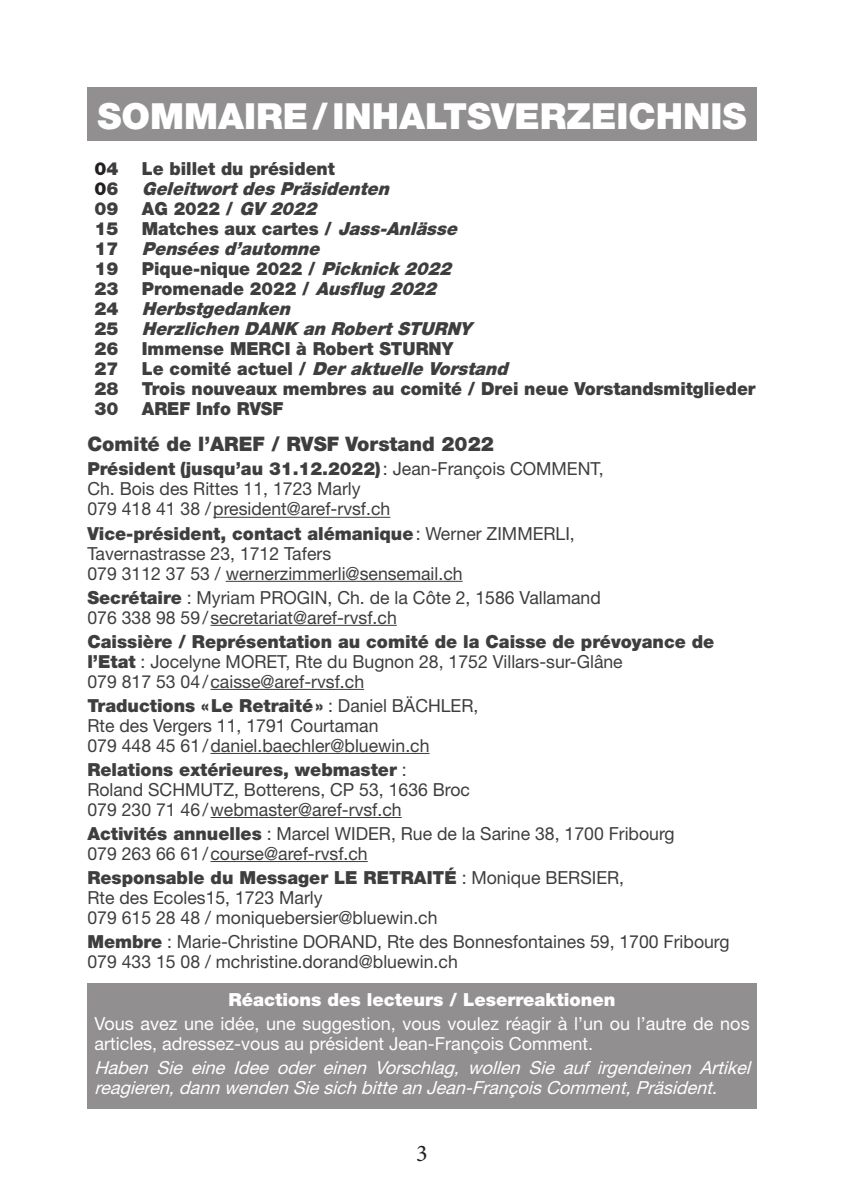
<style>
.page{position:relative;width:844px;height:1196px;background:#fff}
.page>*{position:absolute;margin:0;border:0;box-sizing:border-box;transform-origin:0 0}
.t1{font:900 36px "Helvetica Neue LT Std";color:#fff}
.t2{font:24px "Minion Pro";color:#231f20}
.t3{font:900 20px "Helvetica Neue LT Std";color:#3e3e3f}
.t4{font:18px/20px "Helvetica Neue LT Std";color:#3e3e3f}
.t5{font:italic 900 18px/20px "Helvetica Neue LT Std";color:#3e3e3f}
.t6{font:900 18px/20px "Helvetica Neue LT Std";color:#3e3e3f}
.t7{font:italic 18px/20px "Helvetica Neue LT Std";color:#fff}
.t8{font:18px/20px "Helvetica Neue LT Std";color:#fff}
.t9{font:900 18px "Helvetica Neue LT Std";color:#fff}
.s1{font-style:normal}
.s2{font-style:italic}
.s3{color:#231f20}
.s4{font-weight:900}
</style>
<div class="page">
<div style="left:87px;top:982px;width:669px;height:126px;background:#918f8f"></div>
<div style="left:87px;top:87px;width:669px;height:54px;background:#918f8f"></div>
<hr style="left:213px;top:516px;width:177px;height:1px;background:#3e3e3f">
<hr style="left:226px;top:580px;width:237px;height:1px;background:#3e3e3f">
<hr style="left:210px;top:624px;width:187px;height:1px;background:#3e3e3f">
<hr style="left:210px;top:688px;width:154px;height:1px;background:#3e3e3f">
<hr style="left:210px;top:752px;width:219px;height:1px;background:#3e3e3f">
<hr style="left:210px;top:816px;width:192px;height:1px;background:#3e3e3f">
<hr style="left:210px;top:860px;width:158px;height:1px;background:#3e3e3f">
<h1 class="t1" style="left:97px;top:94px;width:651px">SOMMAIRE/ INHALTSVERZEICHNIS</h1>
<p class="t6" style="left:142px;top:158px;width:195px">Le billet du président</p>
<p class="t5" style="left:142px;top:178px;width:336px">GeleitwortdesPräsidenten<br><span class="s1">A G 2 0 2 2 /</span> GV 2022<br><span class="s1">Matches aux cartes /</span> Jass-Anlässe<br>Penséesd’automne<br><span class="s1">Pique-nique 2022 /</span> Picknick2022<br><span class="s1">Promenade 2022 /</span> Ausflug 2022<br>Herbstgedanken<br>Herzlichen DANK an RobertSTURNY</p>
<p class="t6" style="left:142px;top:338px;width:615px">Immense MERCI à Robert STURNY<br>L e c o m i t é a c t u e l / <span class="s2">Deraktuelle Vorstand<br></span>Trois nouveaux membres au comité / Drei neue Vorstandsmitglieder AREF Info RVSF</p>
<p class="t6" style="left:94px;top:158px;width:26px;text-align:justify"><span class="s3">0</span>4<br><span class="s3">0</span>6<br>09<br>15<br>17<br>19<br>23<br>24<br>25<br>26<br>27<br>28<br>30</p>
<p class="t3" style="left:87px;top:432px;width:408px">Comité de l’AREF / RVSF Vorstand 2022</p>
<p class="t4" style="left:87px;top:459px;width:518px"><span class="s4">Président (jusqu’au 31.12.2022)</span>: Jean-François COMMENT,<br>Ch. Bois des Rittes 11, 1723 Marly<br>079 418 41 38 /president@aref-rvsf.ch</p>
<p class="t4" style="left:87px;top:522px;width:489px"><span class="s4">Vice-président, contact alémanique</span>: Werner ZIMMERLI,<br>Tavernastrasse 23, 1712 Tafers<br>079 3112 37 53 / wernerzimmerli@sensemail.ch</p>
<p class="t4" style="left:87px;top:586px;width:515px"><span class="s4">Secrétaire</span> : Myriam PROGIN, Ch. de la Côte 2, 1586 Vallamand<br>076 338 98 59/secretariat@aref-rvsf.ch</p>
<p class="t4" style="left:87px;top:630px;width:628px"><span class="s4">Caissière / Représentation au comité de la Caisse de prévoyance de l’Etat</span> : Jocelyne MORET, Rte du Bugnon 28, 1752 Villars-sur-Glâne<br>079 817 53 04/caisse@aref-rvsf.ch</p>
<p class="t4" style="left:87px;top:694px;width:392px"><span class="s4">Traductions «Le Retraité»</span> : Daniel BÄCHLER,<br>Rte des Vergers 11, 1791 Courtaman<br>079 448 45 61/daniel.baechler@bluewin.ch</p>
<p class="t4" style="left:87px;top:758px;width:384px"><span class="s4">Relations extérieures, webmaster</span> :<br>Roland SCHMUTZ, Botterens, CP 53, 1636 Broc<br>079 230 71 46/webmaster@aref-rvsf.ch</p>
<p class="t4" style="left:87px;top:822px;width:588px"><span class="s4">Activités annuelles</span> : Marcel WIDER, Rue de la Sarine 38, 1700 Fribourg<br>079 263 66 61/course@aref-rvsf.ch</p>
<p class="t4" style="left:87px;top:866px;width:538px"><span class="s4">Responsable du Messager LE RETRAITÉ</span> : Monique BERSIER,<br>Rte des Ecoles15, 1723 Marly<br>079 615 28 48 / moniquebersier@bluewin.ch</p>
<p class="t4" style="left:87px;top:930px;width:643px"><span class="s4">Membre</span> : Marie-Christine DORAND, Rte des Bonnesfontaines 59, 1700 Fribourg<br>079 433 15 08 / mchristine.dorand@bluewin.ch</p>
<p class="t9" style="left:228px;top:988px;width:389px">Réactions des lecteurs / Leserreaktionen</p>
<p class="t8" style="left:94px;top:1013px;width:657px">Vous avez une idée, une suggestion, vous voulez réagir à l’un ou l’autre de nos articles, adressez-vous au président Jean-François Comment.</p>
<p class="t7" style="left:94px;top:1057px;width:662px">Haben Sie eine Idee oder einen Vorschlag, wollen Sie auf irgendeinen Artikel reagieren,dannwendenSiesichbitteanJean-FrançoisComment,Präsident.</p>
<h2 class="t2" style="left:416px;top:1137px;width:13px">3</h2>
</div>
